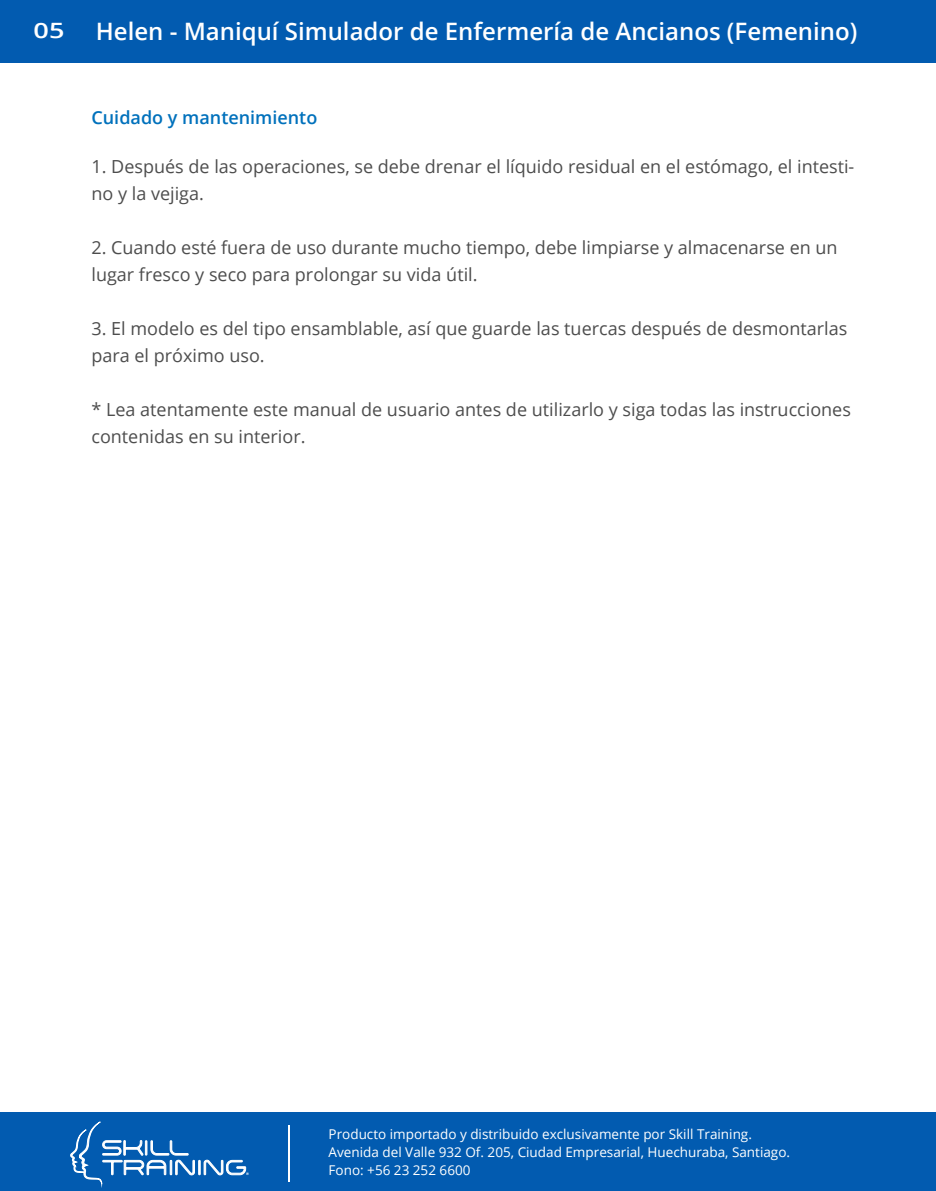
<style>
.page{position:relative;width:936px;height:1191px;background:#fff}
.page>*{position:absolute;margin:0;border:0;box-sizing:border-box;transform-origin:0 0}
.t1{font:600 24px "Open Sans";color:#fff}
.t2{font:600 21.15px "Open Sans";color:#fff;scale:1.28 1}
.t3{font:18px/27px "Open Sans";color:#4d4d4d}
.t4{font:600 18px "Open Sans";color:#0071bc}
.t5{font:13.5px/18px "Open Sans";color:#fff}
</style>
<div class="page">
<div style="left:0;top:0;width:935px;height:62px;background:#025bb0"></div>
<div style="left:0;top:1112px;width:935px;height:79px;background:#025bb0"></div>
<svg style="left:70px;top:1121px;width:179px;height:63px"></svg>
<hr style="left:288px;top:1125px;width:2px;height:56px;background:#fff">
<p class="t2" style="left:34px;top:16px;width:26px">05</p>
<h1 class="t1" style="left:96px;top:15px;width:763px">Helen - Maniquí Simulador de Enfermería de Ancianos (Femenino)</h1>
<p class="t4" style="left:91px;top:105px;width:227px">Cuidado y mantenimiento</p>
<p class="t3" style="left:91px;top:152px;width:764px">1. Después de las operaciones, se debe drenar el líquido residual en el estómago, el intesti&shy;no y la vejiga.</p>
<p class="t3" style="left:91px;top:233px;width:747px">2. Cuando esté fuera de uso durante mucho tiempo, debe limpiarse y almacenarse en un lugar fresco y seco para prolongar su vida útil.</p>
<p class="t3" style="left:91px;top:314px;width:757px">3. El modelo es del tipo ensamblable, así que guarde las tuercas después de desmontarlas para el próximo uso.</p>
<p class="t3" style="left:91px;top:395px;width:761px">* Lea atentamente este manual de usuario antes de utilizarlo y siga todas las instrucciones contenidas en su interior.</p>
<p class="t5" style="left:328px;top:1124px;width:463px">Producto importado y distribuido exclusivamente por Skill Training.<br>Avenida del Valle 932 Of. 205, Ciudad Empresarial, Huechuraba, Santiago.<br>Fono: +56 23 252 6600</p>
</div>
